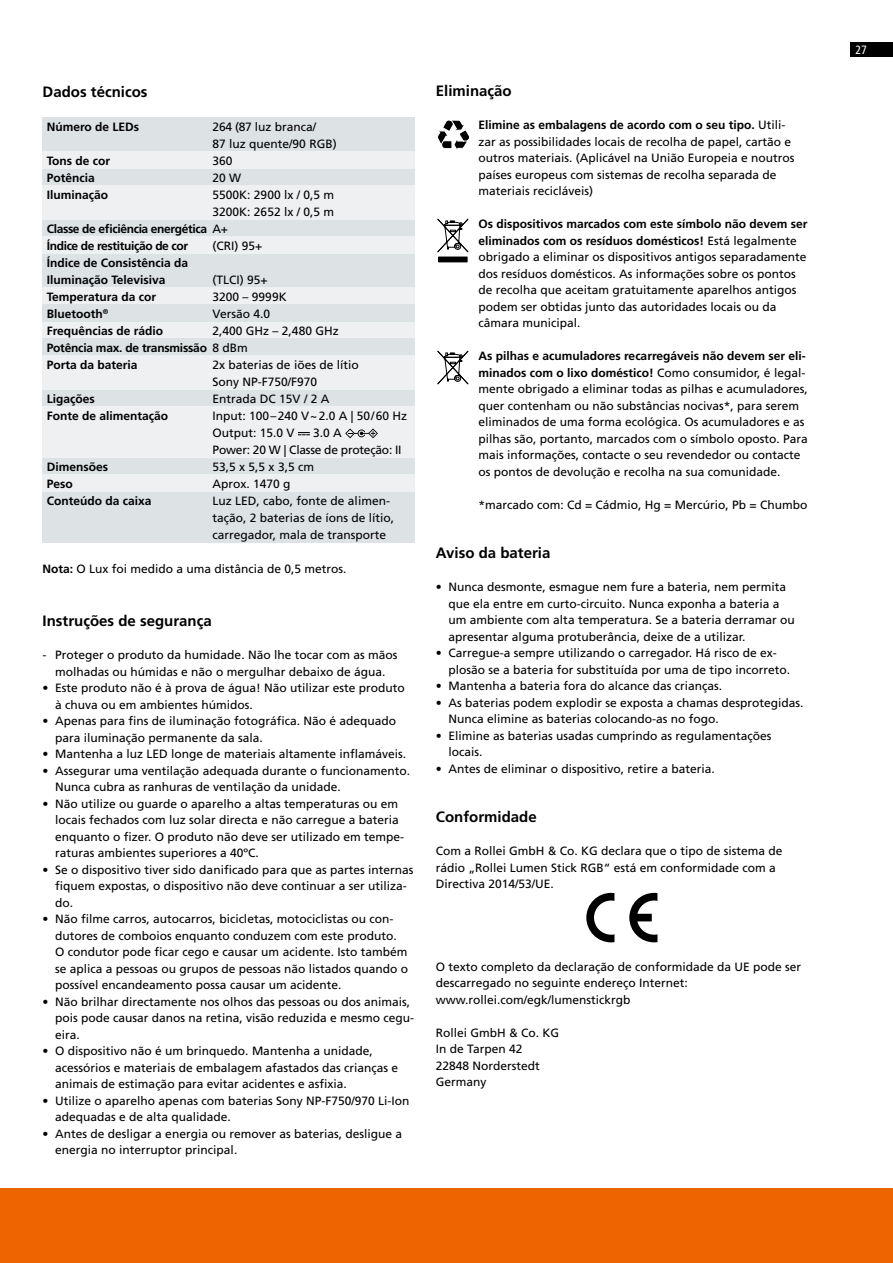
<style>
.page{position:relative;width:893px;height:1263px;background:#fff}
.page>*{position:absolute;margin:0;border:0;box-sizing:border-box;transform-origin:0 0}
.t1{font:700 15px "Frutiger LT";color:#000}
.t2{font:12px/16.5px "Frutiger LT";color:#000}
.t3{font:700 12px/17px "Frutiger LT";color:#000}
.t4{font:700 12px/17px "Frutiger LT";letter-spacing:-.02em;color:#000}
.t5{font:700 12px "Frutiger LT";letter-spacing:-.03em;color:#000}
.t6{font:12px/17px "Frutiger LT";letter-spacing:-.02em;color:#000}
.t7{font:condensed 12px "Frutiger LT";color:#fff}
.s1{font-weight:400}
.s2{font-weight:700}
</style>
<div class="page">
<div style="left:0;top:1188px;width:893px;height:75px;background:#ec6500"></div>
<div style="left:850px;top:43px;width:43px;height:14px;background:#000"></div>
<div style="left:43px;top:117px;width:372px;height:34px;background:#dde2e5"></div>
<div style="left:43px;top:168px;width:372px;height:17px;background:#dde2e5"></div>
<div style="left:43px;top:219px;width:372px;height:17px;background:#dde2e5"></div>
<div style="left:43px;top:253px;width:372px;height:34px;background:#dde2e5"></div>
<div style="left:43px;top:287px;width:372px;height:17px;background:#eef0f2"></div>
<div style="left:43px;top:321px;width:372px;height:17px;background:#eef0f2"></div>
<div style="left:43px;top:338px;width:372px;height:17px;background:#dde2e5"></div>
<div style="left:43px;top:304px;width:372px;height:17px;background:#dde2e5"></div>
<div style="left:43px;top:389px;width:372px;height:17px;background:#dde2e5"></div>
<div style="left:43px;top:457px;width:372px;height:17px;background:#dde2e5"></div>
<div style="left:43px;top:491px;width:372px;height:51px;background:#dde2e5"></div>
<div style="left:43px;top:151px;width:372px;height:17px;background:#eef0f2"></div>
<div style="left:43px;top:185px;width:372px;height:34px;background:#eef0f2"></div>
<div style="left:43px;top:236px;width:372px;height:17px;background:#eef0f2"></div>
<div style="left:43px;top:355px;width:372px;height:34px;background:#eef0f2"></div>
<div style="left:43px;top:406px;width:372px;height:51px;background:#eef0f2"></div>
<div style="left:43px;top:474px;width:372px;height:17px;background:#eef0f2"></div>
<svg style="left:298px;top:432px;width:12px;height:3px"></svg>
<svg style="left:345px;top:428px;width:33px;height:10px"></svg>
<div style="left:439px;top:257px;width:28px;height:5px;background:#000"></div>
<svg style="left:437px;top:218px;width:32px;height:35px"></svg>
<svg style="left:586px;top:893px;width:28px;height:49px"></svg>
<svg style="left:629px;top:893px;width:28px;height:49px"></svg>
<svg style="left:437px;top:120px;width:33px;height:30px"></svg>
<svg style="left:437px;top:350px;width:32px;height:35px"></svg>
<p class="t1" style="left:43px;top:83px;width:106px">Dados técnicos</p>
<p class="t3" style="left:47px;top:118px;width:94px">Número de LEDs</p>
<p class="t2" style="left:213px;top:118px;width:126px;line-height:17px">264 (87 luz branca/<br>87 luz quente/90 RGB)</p>
<p class="t3" style="left:47px;top:152px;width:65px">Tons de cor</p>
<p class="t2" style="left:213px;top:153px;width:22px">360</p>
<p class="t3" style="left:47px;top:169px;width:50px">Potência</p>
<p class="t2" style="left:213px;top:170px;width:30px">20 W</p>
<p class="t3" style="left:47px;top:186px;width:63px">Iluminação</p>
<p class="t2" style="left:213px;top:187px;width:123px">5500K: 2900 lx / 0,5 m</p>
<p class="t2" style="left:213px;top:204px;width:123px">3200K: 2652 lx / 0,5 m</p>
<p class="t5" style="left:47px;top:222px;width:183px">Classe de eficiência energética <span class="s1">A+</span></p>
<p class="t5" style="left:47px;top:239px;width:143px">Índice de restituição de cor</p>
<p class="t2" style="left:213px;top:238px;width:51px">(CRI) 95+</p>
<p class="t3" style="left:47px;top:254px;width:143px">Índice de Consistência da<br>Iluminação Televisiva</p>
<p class="t2" style="left:213px;top:272px;width:57px">(TLCI) 95+</p>
<p class="t3" style="left:47px;top:288px;width:111px">Temperatura da cor</p>
<p class="t2" style="left:213px;top:289px;width:76px">3200 – 9999K</p>
<p class="t3" style="left:47px;top:305px;width:63px">Bluetooth<sup>®</sup></p>
<p class="t2" style="left:213px;top:306px;width:59px">Versão 4.0</p>
<p class="t3" style="left:47px;top:322px;width:118px">Frequências de rádio</p>
<p class="t4" style="left:47px;top:322px;width:293px;text-indent:166px"><span class="s1">2,400 GHz – 2,480 GHz<br></span>Potência max. de transmissão <span class="s1">8 dBm<br></span>Porta da bateria</p>
<p class="t2" style="left:213px;top:356px;width:148px;line-height:17px">2x baterias de iões de lítio<br>Sony NP-F750/F970</p>
<p class="t3" style="left:47px;top:390px;width:49px">Ligações</p>
<p class="t2" style="left:213px;top:391px;width:118px">Entrada DC 15V / 2 A</p>
<p class="t3" style="left:47px;top:407px;width:123px">Fonte de alimentação</p>
<p class="t2" style="left:213px;top:407px;width:196px;line-height:17px">Input: 100–240 V~2.0 A | 50/60 Hz<br>Output: 15.0 V</p>
<p class="t6" style="left:213px;top:425px;width:190px;text-indent:101px">3.0 A<br>Power: 20 W | Classe de proteção: II</p>
<p class="t3" style="left:47px;top:459px;width:63px">Dimensões</p>
<p class="t2" style="left:213px;top:459px;width:103px">53,5 x 5,5 x 3,5 cm</p>
<p class="t3" style="left:47px;top:476px;width:28px">Peso</p>
<p class="t2" style="left:213px;top:476px;width:80px">Aprox. 1470 g</p>
<p class="t3" style="left:47px;top:493px;width:106px">Conteúdo da caixa</p>
<p class="t2" style="left:213px;top:493px;width:183px;line-height:17px">Luz LED, cabo, fonte de alimen&shy;tação, 2 baterias de íons de lítio, carregador, mala de transporte</p>
<p class="t2" style="left:43px;top:561px;width:306px"><span class="s2">Nota:</span> O Lux foi medido a uma distância de 0,5 metros.</p>
<p class="t1" style="left:43px;top:612px;width:171px">Instruções de segurança</p>
<p class="t2" style="left:43px;top:647px;width:356px;text-align:center">- Proteger o produto da humidade. Não lhe tocar com as mãos molhadas ou húmidas e não o mergulhar debaixo de água.</p>
<p class="t2" style="left:55px;top:680px;width:351px;text-indent:-13px">• Este produto não é à prova de água! Não utilizar este produto à chuva ou em ambientes húmidos.</p>
<p class="t2" style="left:55px;top:713px;width:342px;text-indent:-13px">• Apenas para fins de iluminação fotográfica. Não é adequado para iluminação permanente da sala.</p>
<p class="t2" style="left:43px;top:746px;width:365px">• Mantenha a luz LED longe de materiais altamente inflamáveis.</p>
<p class="t2" style="left:55px;top:762px;width:356px;text-indent:-13px">• Assegurar uma ventilação adequada durante o funcionamento.<br>Nunca cubra as ranhuras de ventilação da unidade.</p>
<p class="t2" style="left:55px;top:795px;width:350px;text-indent:-13px">• Não utilize ou guarde o aparelho a altas temperaturas ou em locais fechados com luz solar directa e não carregue a bateria enquanto o fizer. O produto não deve ser utilizado em tempe&shy;raturas ambientes superiores a 40ºC.</p>
<p class="t2" style="left:55px;top:861px;width:360px;text-indent:-13px">• Se o dispositivo tiver sido danificado para que as partes internas fiquem expostas, o dispositivo não deve continuar a ser utiliza&shy;do.</p>
<p class="t2" style="left:55px;top:911px;width:354px;text-indent:-13px">• Não filme carros, autocarros, bicicletas, motociclistas ou con&shy;dutores de comboios enquanto conduzem com este produto.<br>O condutor pode ficar cego e causar um acidente. Isto também se aplica a pessoas ou grupos de pessoas não listados quando o possível encandeamento possa causar um acidente.</p>
<p class="t2" style="left:55px;top:993px;width:360px;text-indent:-13px">• Não brilhar directamente nos olhos das pessoas ou dos animais, pois pode causar danos na retina, visão reduzida e mesmo cegu&shy;eira.</p>
<p class="t2" style="left:55px;top:1043px;width:344px;text-indent:-13px">• O dispositivo não é um brinquedo. Mantenha a unidade, acessórios e materiais de embalagem afastados das crianças e animais de estimação para evitar acidentes e asfixia.</p>
<p class="t2" style="left:55px;top:1092px;width:356px;text-indent:-13px">• Utilize o aparelho apenas com baterias Sony NP-F750/970 Li-Ion adequadas e de alta qualidade.</p>
<p class="t2" style="left:55px;top:1125px;width:348px;text-indent:-13px">• Antes de desligar a energia ou remover as baterias, desligue a energia no interruptor principal.</p>
<p class="t1" style="left:436px;top:82px;width:77px">Eliminação</p>
<p class="t2" style="left:478px;top:117px;width:318px"><span class="s2">Elimine as embalagens de acordo com o seu tipo.</span> Utili&shy;zar as possibilidades locais de recolha de papel, cartão e outros materiais. (Aplicável na União Europeia e noutros países europeus com sistemas de recolha separada de materiais recicláveis)</p>
<p class="t2" style="left:478px;top:216px;width:331px"><span class="s2">Os dispositivos marcados com este símbolo não devem ser eliminados com os resíduos domésticos!</span> Está legalmente obrigado a eliminar os dispositivos antigos separadamente dos resíduos domésticos. As informações sobre os pontos de recolha que aceitam gratuitamente aparelhos antigos podem ser obtidas junto das autoridades locais ou da câmara municipal.</p>
<p class="t2" style="left:478px;top:348px;width:331px"><span class="s2">As pilhas e acumuladores recarregáveis não devem ser eli&shy;minados com o lixo doméstico!</span> Como consumidor, é legal&shy;mente obrigado a eliminar todas as pilhas e acumuladores, quer contenham ou não substâncias nocivas*, para serem eliminados de uma forma ecológica. Os acumuladores e as pilhas são, portanto, marcados com o símbolo oposto. Para mais informações, contacte o seu revendedor ou contacte os pontos de devolução e recolha na sua comunidade.</p>
<p class="t2" style="left:478px;top:496px;width:330px">*marcado com: Cd = Cádmio, Hg = Mercúrio, Pb = Chumbo</p>
<p class="t1" style="left:436px;top:544px;width:116px">Aviso da bateria</p>
<p class="t2" style="left:449px;top:579px;width:348px;text-indent:-13px">• Nunca desmonte, esmague nem fure a bateria, nem permita que ela entre em curto-circuito. Nunca exponha a bateria a um ambiente com alta temperatura. Se a bateria derramar ou apresentar alguma protuberância, deixe de a utilizar.</p>
<p class="t2" style="left:449px;top:645px;width:343px;text-indent:-13px">• Carregue-a sempre utilizando o carregador. Há risco de ex&shy;plosão se a bateria for substituída por uma de tipo incorreto.</p>
<p class="t2" style="left:436px;top:678px;width:288px">• Mantenha a bateria fora do alcance das crianças.</p>
<p class="t2" style="left:449px;top:694px;width:356px;text-indent:-13px">• As baterias podem explodir se exposta a chamas desprotegidas.<br>Nunca elimine as baterias colocando-as no fogo.</p>
<p class="t2" style="left:449px;top:727px;width:324px;text-indent:-13px">• Elimine as baterias usadas cumprindo as regulamentações locais.</p>
<p class="t2" style="left:436px;top:760px;width:280px">• Antes de eliminar o dispositivo, retire a bateria.</p>
<p class="t1" style="left:436px;top:808px;width:102px">Conformidade</p>
<p class="t2" style="left:436px;top:843px;width:348px">Com a Rollei GmbH &amp; Co. KG declara que o tipo de sistema de rádio „Rollei Lumen Stick RGB“ está em conformidade com a<br>Directiva 2014/53/UE.</p>
<p class="t2" style="left:436px;top:958px;width:367px">O texto completo da declaração de conformidade da UE pode ser descarregado no seguinte endereço Internet: www.rollei.com/egk/lumenstickrgb</p>
<p class="t2" style="left:436px;top:1024px;width:125px">Rollei GmbH &amp; Co. KG<br>In de Tarpen 42<br>22848 Norderstedt<br>Germany</p>
<p class="t7" style="left:855px;top:43px;width:13px">27</p>
</div>
